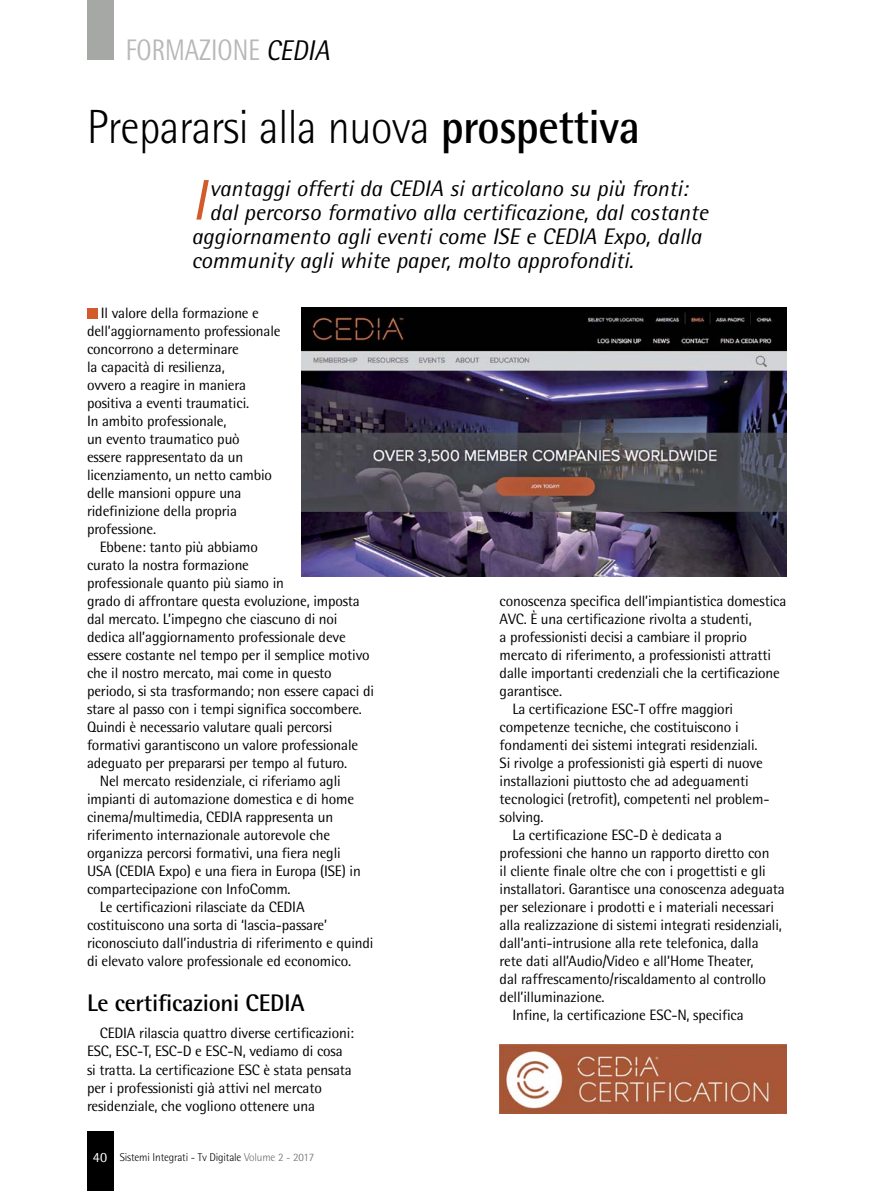
<style>
.page{position:relative;width:893px;height:1191px;background:#fff}
.page>*{position:absolute;margin:0;border:0;box-sizing:border-box;transform-origin:0 0}
.q_sommario{font:italic 57.3px "Rotis Semi Sans";color:#d35b2b}
.q_titolo{font:300 48px "Rotis Semi Sans";letter-spacing:-.01em;color:#000;scale:.92 1}
.q_occhiello_titolo{font:29.7px "Rotis Semi Sans";color:#b7b8b7;scale:.84 1}
.q_titolino_singolo{font:700 24px "Rotis Semi Sans";letter-spacing:-.01em;color:#000}
.q_sommario-2{font:italic 22.5px "Rotis Semi Sans";color:#000}
.q_testo{font:15px/18px "Rotis Semi Sans";letter-spacing:-.01em;color:#000}
.Normale{font:14.1px "Rotis Semi Sans";color:#fff}
.Normale-2{font:300 11.25px "Rotis Semi Sans";letter-spacing:-.015em;color:#000}
.s1{font-style:italic;font-size:28.5px;color:#000}
.s2{font-weight:700}
.s3{color:#6d6e70}
</style>
<div class="page">
<div style="left:87px;top:1131px;width:26px;height:60px;background:#000"></div>
<div style="left:87px;top:0;width:26px;height:60px;background:#a6a8a6"></div>
<div style="left:87px;top:308px;width:10px;height:10px;background:#d35b2b"></div>
<img style="left:301px;top:307px;width:486px;height:269px">
<img style="left:500px;top:1044px;width:287px;height:69px">
<p class="q_occhiello_titolo" style="left:126px;top:32px;width:244px">FORMAZIONE <span class="s1">CEDIA</span></p>
<p class="q_titolo" style="left:87px;top:99px;width:603px">Prepararsi alla nuova <span class="s2">prospettiva</span></p>
<p class="q_sommario" style="left:191px;top:165px;width:16px">I</p>
<p class="q_sommario-2" style="left:210px;top:174px;width:480px">vantaggi offerti da CEDIA si articolano su più fronti:</p>
<p class="q_sommario-2" style="left:210px;top:198px;width:500px">dal percorso formativo alla certificazione, dal costante</p>
<p class="q_sommario-2" style="left:191px;top:222px;width:512px">aggiornamento agli eventi come ISE e CEDIA Expo, dalla</p>
<p class="q_sommario-2" style="left:191px;top:246px;width:444px">community agli white paper, molto approfonditi.</p>
<p class="q_testo" style="left:87px;top:304px;width:195px;text-indent:14px">Il valore della formazione e dell’aggiornamento professionale concorrono a determinare<br>la capacità di resilienza,<br>ovvero a reagire in maniera positiva a eventi traumatici.<br>In ambito professionale,<br>un evento traumatico può<br>essere rappresentato da un licenziamento, un netto cambio delle mansioni oppure una ridefinizione della propria professione.</p>
<p class="q_testo" style="left:87px;top:538px;width:288px;text-indent:13px">Ebbene: tanto più abbiamo<br>curato la nostra formazione<br>professionale quanto più siamo in<br>grado di affrontare questa evoluzione, imposta dal mercato. L’impegno che ciascuno di noi dedica all’aggiornamento professionale deve essere costante nel tempo per il semplice motivo che il nostro mercato, mai come in questo periodo, si sta trasformando; non essere capaci di stare al passo con i tempi significa soccombere.<br>Quindi è necessario valutare quali percorsi formativi garantiscono un valore professionale adeguato per prepararsi per tempo al futuro.</p>
<p class="q_testo" style="left:87px;top:772px;width:275px;text-indent:13px">Nel mercato residenziale, ci riferiamo agli impianti di automazione domestica e di home cinema/multimedia, CEDIA rappresenta un riferimento internazionale autorevole che organizza percorsi formativi, una fiera negli USA (CEDIA Expo) e una fiera in Europa (ISE) in compartecipazione con InfoComm.</p>
<p class="q_testo" style="left:87px;top:898px;width:288px;text-indent:13px">Le certificazioni rilasciate da CEDIA costituiscono una sorta di ‘lascia-passare’ riconosciuto dall’industria di riferimento e quindi di elevato valore professionale ed economico.</p>
<p class="q_titolino_singolo" style="left:87px;top:988px;width:219px">Le certificazioni CEDIA</p>
<p class="q_testo" style="left:87px;top:1024px;width:269px;text-indent:13px">CEDIA rilascia quattro diverse certificazioni:<br>ESC, ESC-T, ESC-D e ESC-N, vediamo di cosa si tratta. La certificazione ESC è stata pensata per i professionisti già attivi nel mercato residenziale, che vogliono ottenere una</p>
<p class="q_testo" style="left:500px;top:592px;width:288px">conoscenza specifica dell’impiantistica domestica AVC. È una certificazione rivolta a studenti,<br>a professionisti decisi a cambiare il proprio mercato di riferimento, a professionisti attratti dalle importanti credenziali che la certificazione garantisce.</p>
<p class="q_testo" style="left:500px;top:700px;width:271px;text-indent:13px">La certificazione ESC-T offre maggiori competenze tecniche, che costituiscono i fondamenti dei sistemi integrati residenziali.<br>Si rivolge a professionisti già esperti di nuove installazioni piuttosto che ad adeguamenti tecnologici (retrofit), competenti nel problem&shy;solving.</p>
<p class="q_testo" style="left:500px;top:826px;width:287px;text-indent:13px">La certificazione ESC-D è dedicata a professioni che hanno un rapporto diretto con<br>il cliente finale oltre che con i progettisti e gli installatori. Garantisce una conoscenza adeguata per selezionare i prodotti e i materiali necessari alla realizzazione di sistemi integrati residenziali, dall’anti-intrusione alla rete telefonica, dalla rete dati all’Audio/Video e all’Home Theater,<br>dal raffrescamento/riscaldamento al controllo dell’illuminazione.</p>
<p class="q_testo" style="left:512px;top:1006px;width:233px">Infine, la certificazione ESC-N, specifica</p>
<p class="Normale" style="left:93px;top:1148px;width:16px">40</p>
<p class="Normale-2" style="left:120px;top:1150px;width:196px">Sistemi Integrati - Tv Digitale <span class="s3">Volume 2 - 2017</span></p>
</div>
